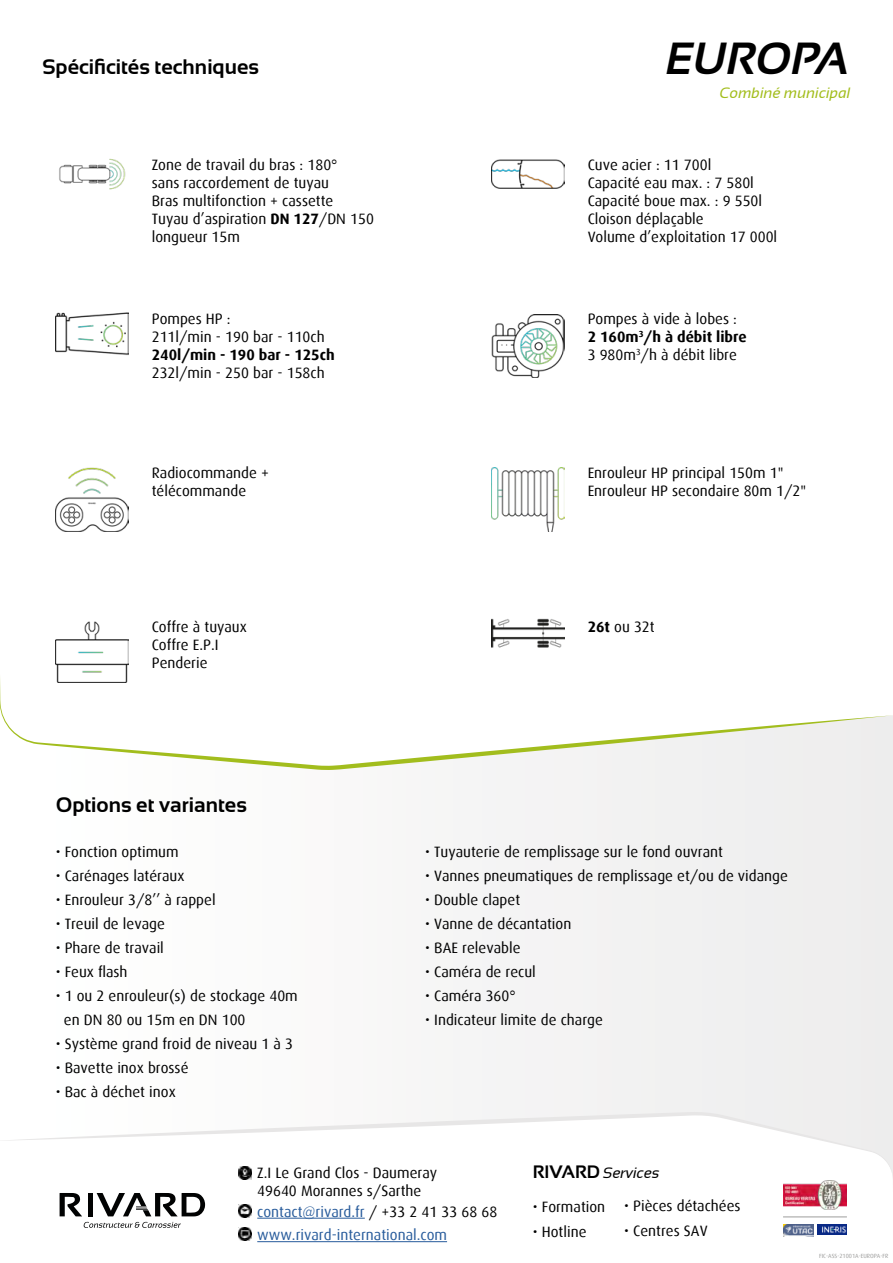
<style>
.page{position:relative;width:893px;height:1263px;background:#fff}
.page>*{position:absolute;margin:0;border:0;box-sizing:border-box;transform-origin:0 0}
.t1{font:italic 700 45px "Sansation";color:#000}
.t2{font:700 21px "Sansation";color:#000}
.t3{font:15px/18px "Dax";color:#000}
.t4{font:15px "Dax";color:#275b9b}
.t5{font:700 15px "Dax";color:#000}
.t6{font:italic 15px "Sansation";color:#a2bd1b}
.t7{font:italic 15px "Sansation";color:#000}
.t8{font:6px "Dax";color:#9d9d9c}
.s1{font-weight:700}
.s2{font-weight:700;font-style:normal;font-size:18px}
.s3{color:#000}
</style>
<div class="page">
<svg style="left:55px;top:640px;width:838px;height:472px"></svg>
<svg style="left:59px;top:1193px;width:788px;height:50px"></svg>
<svg style="left:0;top:674px;width:893px;height:96px"></svg>
<svg style="left:6px;top:1112px;width:887px;height:66px"></svg>
<svg style="left:60px;top:1193px;width:22px;height:23px"></svg>
<div style="left:88px;top:1193px;width:5px;height:23px;background:#010202"></div>
<svg style="left:97px;top:1193px;width:108px;height:23px"></svg>
<svg style="left:83px;top:1222px;width:98px;height:6px"></svg>
<img style="left:59px;top:158px;width:67px;height:32px">
<svg style="left:239px;top:1228px;width:13px;height:13px"></svg>
<svg style="left:239px;top:1204px;width:13px;height:13px"></svg>
<svg style="left:239px;top:1167px;width:13px;height:13px"></svg>
<hr style="left:257px;top:1241px;width:190px;height:1px;background:#275b9b">
<hr style="left:257px;top:1218px;width:108px;height:1px;background:#275b9b">
<img style="left:783px;top:1180px;width:64px;height:30px">
<hr style="left:783px;top:1217px;width:64px;height:1px;background:#9d9d9c">
<img style="left:492px;top:618px;width:72px;height:47px">
<img style="left:56px;top:621px;width:72px;height:61px">
<img style="left:492px;top:468px;width:72px;height:64px">
<img style="left:56px;top:467px;width:72px;height:64px">
<img style="left:492px;top:314px;width:72px;height:64px">
<img style="left:56px;top:312px;width:72px;height:43px">
<img style="left:492px;top:159px;width:72px;height:30px">
<img style="left:783px;top:1225px;width:30px;height:11px">
<img style="left:817px;top:1225px;width:30px;height:9px">
<h2 class="t2" style="left:43px;top:55px;width:218px">Spécificités techniques</h2>
<p class="t3" style="left:152px;top:156px;width:224px">Zone de travail du bras : 180°<br>sans raccordement de tuyau<br>Bras multifonction + cassette<br>Tuyau d’aspiration <span class="s1">DN 127</span>/DN 150 longueur 15m</p>
<p class="t3" style="left:152px;top:310px;width:174px">Pompes HP :<br>211l/min - 190 bar - 110ch</p>
<p class="t5" style="left:152px;top:347px;width:184px">240l/min - 190 bar - 125ch</p>
<p class="t3" style="left:152px;top:364px;width:174px">232l/min - 250 bar - 158ch</p>
<p class="t3" style="left:152px;top:464px;width:119px">Radiocommande + télécommande</p>
<h1 class="t1" style="left:666px;top:33px;width:185px">EUROPA</h1>
<p class="t6" style="left:720px;top:85px;width:132px">Combiné municipal</p>
<p class="t3" style="left:588px;top:156px;width:191px">Cuve acier : 11 700l<br>Capacité eau max. : 7 580l<br>Capacité boue max. : 9 550l<br>Cloison déplaçable<br>Volume d’exploitation 17 000l</p>
<p class="t3" style="left:588px;top:310px;width:161px">Pompes à vide à lobes :<br><span class="s1">2 160m</span><sup>3</sup><span class="s1">/h à débit libre<br></span>3 980m<sup>3</sup>/h à débit libre</p>
<p class="t3" style="left:588px;top:464px;width:220px">Enrouleur HP principal 150m 1"<br>Enrouleur HP secondaire 80m 1/2"</p>
<p class="t3" style="left:152px;top:618px;width:97px">Coffre à tuyaux</p>
<p class="t3" style="left:588px;top:618px;width:68px"><span class="s1">26t</span> ou 32t</p>
<p class="t3" style="left:152px;top:636px;width:68px">Coffre E.P.I<br>Penderie</p>
<h2 class="t2" style="left:56px;top:793px;width:193px">Options et variantes</h2>
<p class="t3" style="left:56px;top:843px;width:124px">• Fonction optimum</p>
<p class="t3" style="left:56px;top:867px;width:130px">• Carénages latéraux</p>
<p class="t3" style="left:56px;top:891px;width:161px">• Enrouleur 3/8’’ à rappel</p>
<p class="t3" style="left:56px;top:915px;width:111px">• Treuil de levage</p>
<p class="t3" style="left:56px;top:939px;width:110px">• Phare de travail</p>
<p class="t3" style="left:56px;top:963px;width:73px">• Feux flash</p>
<p class="t3" style="left:64px;top:984px;width:235px;line-height:24px;text-indent:-8px">• 1 ou 2 enrouleur(s) de stockage 40m en DN 80 ou 15m en DN 100</p>
<p class="t3" style="left:56px;top:1035px;width:239px">• Système grand froid de niveau 1 à 3</p>
<p class="t3" style="left:56px;top:1059px;width:134px">• Bavette inox brossé</p>
<p class="t3" style="left:56px;top:1083px;width:122px">• Bac à déchet inox</p>
<p class="t3" style="left:425px;top:843px;width:299px">• Tuyauterie de remplissage sur le fond ouvrant</p>
<p class="t3" style="left:425px;top:867px;width:364px">• Vannes pneumatiques de remplissage et/ou de vidange</p>
<p class="t3" style="left:425px;top:891px;width:96px">• Double clapet</p>
<p class="t3" style="left:425px;top:915px;width:148px">• Vanne de décantation</p>
<p class="t3" style="left:425px;top:939px;width:97px">• BAE relevable</p>
<p class="t3" style="left:425px;top:963px;width:112px">• Caméra de recul</p>
<p class="t3" style="left:425px;top:987px;width:92px">• Caméra 360°</p>
<p class="t3" style="left:425px;top:1011px;width:179px">• Indicateur limite de charge</p>
<p class="t3" style="left:257px;top:1163px;width:181px">Z.I Le Grand Clos - Daumeray</p>
<p class="t7" style="left:533px;top:1164px;width:128px"><span class="s2">RIVARD</span> Services</p>
<p class="t3" style="left:257px;top:1181px;width:166px">49640 Morannes s/Sarthe</p>
<p class="t4" style="left:257px;top:1203px;width:241px">contact@rivard.fr <span class="s3">/ +33 2 41 33 68 68</span></p>
<p class="t3" style="left:533px;top:1197px;width:74px">• Formation</p>
<p class="t3" style="left:624px;top:1196px;width:118px">• Pièces détachées</p>
<p class="t3" style="left:533px;top:1223px;width:55px">• Hotline</p>
<p class="t3" style="left:624px;top:1222px;width:85px">• Centres SAV</p>
<p class="t4" style="left:257px;top:1227px;width:191px">www.rivard-international.com</p>
<p class="t8" style="left:819px;top:1253px;width:71px">FIC-ASS-21001A-EUROPA-FR</p>
</div>
